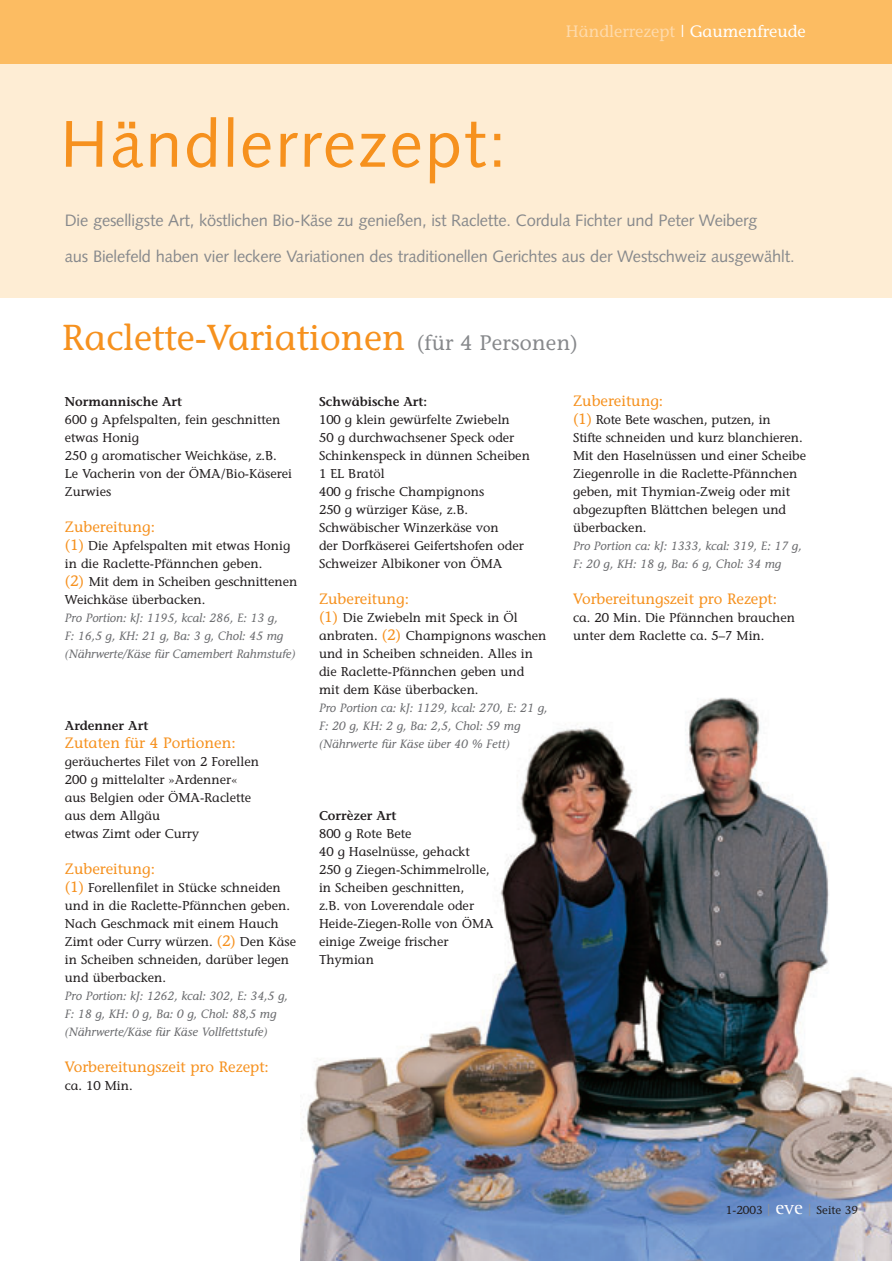
<style>
.page{position:relative;width:892px;height:1261px;background:#fff}
.page>*{position:absolute;margin:0;border:0;box-sizing:border-box;transform-origin:0 0}
.t1{font:66px "Syntax";letter-spacing:.035em;color:#f6911e}
.t2{font:36px "Stone Informal";color:#f6911e}
.t3{font:16.5px/36px "Syntax";letter-spacing:-.01em;color:#87898c}
.t4{font:16.5px "Stone Informal";color:#fedaab}
.t5{font:15px "Stone Informal";color:#f6911e}
.t6{font:12.75px/18px "Stone Informal";color:#231f20}
.t7{font:600 12.75px "Stone Informal";color:#231f20}
.t8{font:italic 12px/18px "Stone Informal";color:#6c6d70}
.t9{font:11.55px "Stone Informal";color:#231f20}
.s1{color:#fff}
.s2{font-size:21px;color:#87898c}
.s3{font-size:15px;color:#f6911e}
.s4{font-family:"Rotis Serif";font-size:13.8px;color:#939598}
.s5{font-family:"Rotis Serif";font-size:19.5px;color:#fff}
</style>
<div class="page">
<div style="left:0;top:38px;width:892px;height:260px;background:#feedd4"></div>
<img style="left:300px;top:697px;width:592px;height:564px">
<div style="left:0;top:0;width:892px;height:63px;background:#fcbc62"></div>
<h1 class="t1" style="left:60px;top:117px;width:447px">Händlerrezept:</h1>
<p class="t4" style="left:566px;top:25px;width:241px">Händlerrezept <span class="s1">| Gaumenfreude</span></p>
<p class="t3" style="left:65px;top:204px;width:731px">Die geselligste Art, köstlichen Bio-Käse zu genießen, ist Raclette. Cordula Fichter und Peter Weiberg<br>aus Bielefeld haben vier leckere Variationen des traditionellen Gerichtes aus der Westschweiz ausgewählt.</p>
<h2 class="t2" style="left:62px;top:323px;width:517px">Raclette-Variationen <span class="s2">(für 4 Personen)</span></h2>
<p class="t7" style="left:65px;top:396px;width:119px">Normannische Art</p>
<p class="t6" style="left:65px;top:412px;width:229px">600 g Apfelspalten, fein geschnitten etwas Honig<br>250 g aromatischer Weichkäse, z.B.<br>Le Vacherin von der ÖMA/Bio-Käserei<br>Zurwies</p>
<p class="t5" style="left:65px;top:521px;width:92px">Zubereitung:</p>
<p class="t6" style="left:65px;top:538px;width:234px"><span class="s3">(1)</span> Die Apfelspalten mit etwas Honig in die Raclette-Pfännchen geben.<br><span class="s3">(2)</span> Mit dem in Scheiben geschnittenen Weichkäse überbacken.</p>
<p class="t8" style="left:65px;top:610px;width:232px">Pro Portion: kJ: 1195, kcal: 286, E: 13 g,<br>F: 16,5 g, KH: 21 g, Ba: 3 g, Chol: 45 mg (Nährwerte/Käse für Camembert Rahmstufe)</p>
<p class="t7" style="left:65px;top:720px;width:85px">Ardenner Art</p>
<p class="t5" style="left:65px;top:737px;width:172px">Zutaten für 4 Portionen:</p>
<p class="t6" style="left:65px;top:754px;width:196px">geräuchertes Filet von 2 Forellen<br>200 g mittelalter »Ardenner« aus Belgien oder ÖMA-Raclette aus dem Allgäu<br>etwas Zimt oder Curry</p>
<p class="t5" style="left:65px;top:863px;width:92px">Zubereitung:</p>
<p class="t6" style="left:65px;top:880px;width:233px"><span class="s3">(1)</span> Forellenfilet in Stücke schneiden und in die Raclette-Pfännchen geben.<br>Nach Geschmack mit einem Hauch<br>Zimt oder Curry würzen. <span class="s3">(2)</span> Den Käse in Scheiben schneiden, darüber legen und überbacken.</p>
<p class="t8" style="left:65px;top:988px;width:225px">Pro Portion: kJ: 1262, kcal: 302, E: 34,5 g,<br>F: 18 g, KH: 0 g, Ba: 0 g, Chol: 88,5 mg (Nährwerte/Käse für Käse Vollfettstufe)</p>
<p class="t5" style="left:65px;top:1061px;width:205px">Vorbereitungszeit pro Rezept:</p>
<p class="t6" style="left:65px;top:1078px;width:69px">ca. 10 Min.</p>
<p class="t7" style="left:319px;top:396px;width:110px">Schwäbische Art:</p>
<p class="t6" style="left:319px;top:412px;width:212px">100 g klein gewürfelte Zwiebeln<br>50 g durchwachsener Speck oder<br>Schinkenspeck in dünnen Scheiben<br>1 EL Bratöl<br>400 g frische Champignons<br>250 g würziger Käse, z.B.<br>Schwäbischer Winzerkäse von<br>der Dorfkäserei Geifertshofen oder<br>Schweizer Albikoner von ÖMA</p>
<p class="t5" style="left:319px;top:593px;width:92px">Zubereitung:</p>
<p class="t6" style="left:319px;top:610px;width:229px"><span class="s3">(1)</span> Die Zwiebeln mit Speck in Öl anbraten. <span class="s3">(2)</span> Champignons waschen und in Scheiben schneiden. Alles in die Raclette-Pfännchen geben und mit dem Käse überbacken.</p>
<p class="t8" style="left:319px;top:700px;width:230px">Pro Portion ca: kJ: 1129, kcal: 270, E: 21 g,<br>F: 20 g, KH: 2 g, Ba: 2,5, Chol: 59 mg (Nährwerte für Käse über 40 % Fett)</p>
<p class="t7" style="left:319px;top:810px;width:79px">Corrèzer Art</p>
<p class="t6" style="left:319px;top:826px;width:176px">800 g Rote Bete<br>40 g Haselnüsse, gehackt<br>250 g Ziegen-Schimmelrolle, in Scheiben geschnitten,<br>z.B. von Loverendale oder<br>Heide-Ziegen-Rolle von ÖMA einige Zweige frischer<br>Thymian</p>
<p class="t5" style="left:573px;top:395px;width:92px">Zubereitung:</p>
<p class="t6" style="left:573px;top:412px;width:234px"><span class="s3">(1)</span> Rote Bete waschen, putzen, in<br>Stifte schneiden und kurz blanchieren.<br>Mit den Haselnüssen und einer Scheibe Ziegenrolle in die Raclette-Pfännchen geben, mit Thymian-Zweig oder mit abgezupften Blättchen belegen und überbacken.</p>
<p class="t8" style="left:573px;top:538px;width:230px">Pro Portion ca: kJ: 1333, kcal: 319, E: 17 g,<br>F: 20 g, KH: 18 g, Ba: 6 g, Chol: 34 mg</p>
<p class="t5" style="left:573px;top:593px;width:205px">Vorbereitungszeit pro Rezept:</p>
<p class="t6" style="left:573px;top:610px;width:223px">ca. 20 Min. Die Pfännchen brauchen unter dem Raclette ca. 5–7 Min.</p>
<p class="t9" style="left:726px;top:1205px;width:134px">1-2003 <span class="s4">|</span> <span class="s5">eve</span> <span class="s4">|</span> Seite 39</p>
</div>
